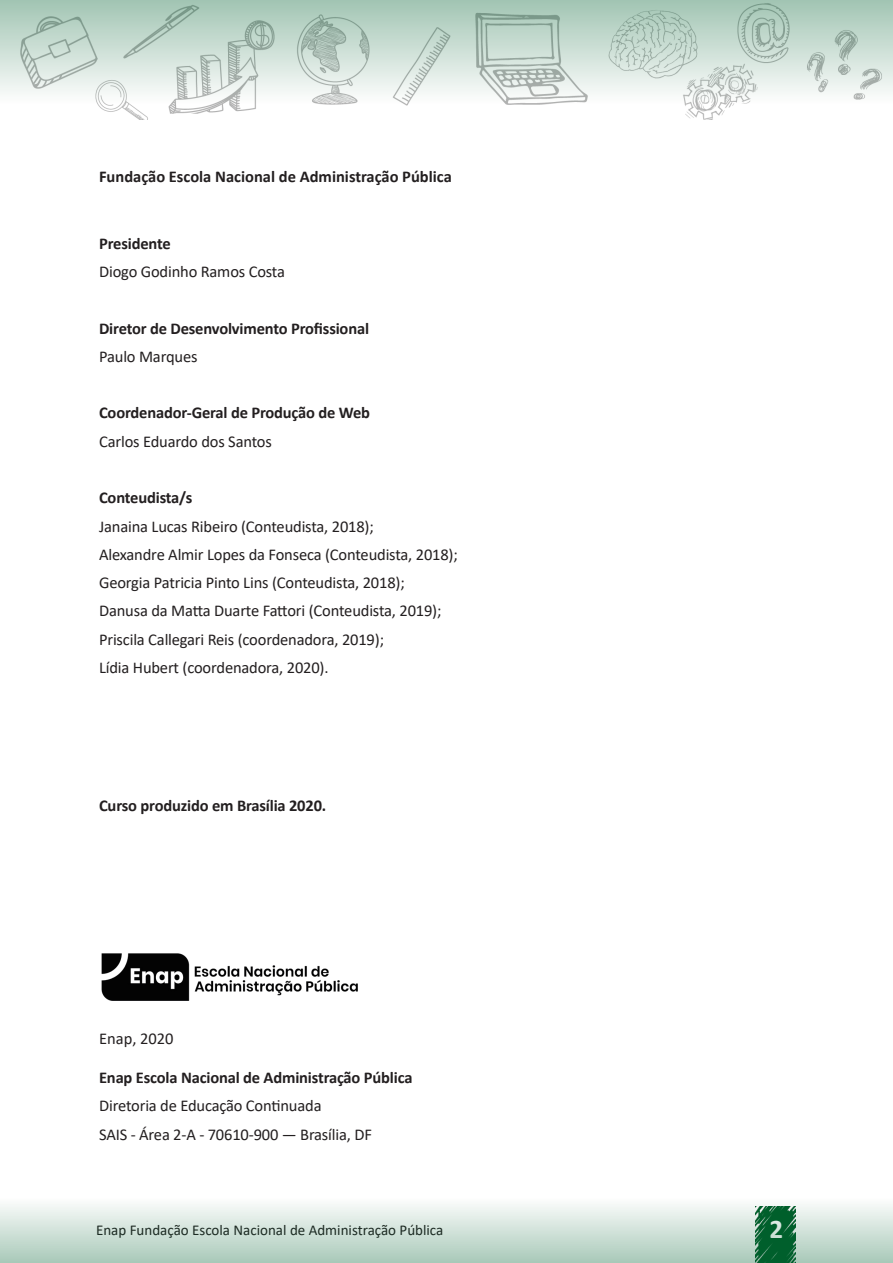
<style>
.page{position:relative;width:893px;height:1263px;background:#fff}
.page>*{position:absolute;margin:0;border:0;box-sizing:border-box;transform-origin:0 0}
.t1{font:700 27px "Calibri";color:#fff}
.t2{font:16.5px "Calibri";letter-spacing:-.01em;color:#231f20}
.t3{font:700 16.5px "Calibri";letter-spacing:-.01em;color:#231f20}
.t4{font:15px "Calibri";color:#231f20}
</style>
<div class="page">
<svg style="left:0;top:0;width:893px;height:120px"></svg>
<svg style="left:0;top:1205px;width:893px;height:58px;background:#c5dad0"></svg>
<img style="left:101px;top:953px;width:257px;height:48px">
<p class="t3" style="left:99px;top:165px;width:354px">Fundação Escola Nacional de Administração Pública</p>
<p class="t3" style="left:99px;top:232px;width:73px">Presidente</p>
<p class="t2" style="left:99px;top:260px;width:187px">Diogo Godinho Ramos Costa</p>
<p class="t3" style="left:99px;top:316px;width:271px">Diretor de Desenvolvimento Profissional</p>
<p class="t2" style="left:99px;top:345px;width:100px">Paulo Marques</p>
<p class="t3" style="left:99px;top:401px;width:273px">Coordenador-Geral de Produção de Web</p>
<p class="t2" style="left:99px;top:430px;width:174px">Carlos Eduardo dos Santos</p>
<p class="t3" style="left:99px;top:486px;width:95px">Conteudista/s</p>
<p class="t2" style="left:99px;top:515px;width:276px">Janaina Lucas Ribeiro (Conteudista, 2018);</p>
<p class="t2" style="left:99px;top:543px;width:360px">Alexandre Almir Lopes da Fonseca (Conteudista, 2018);</p>
<p class="t2" style="left:99px;top:571px;width:307px">Georgia Patricia Pinto Lins (Conteudista, 2018);</p>
<p class="t2" style="left:99px;top:599px;width:344px">Danusa da Matta Duarte Fattori (Conteudista, 2019);</p>
<p class="t2" style="left:99px;top:628px;width:286px">Priscila Callegari Reis (coordenadora, 2019);</p>
<p class="t2" style="left:99px;top:656px;width:231px">Lídia Hubert (coordenadora, 2020).</p>
<p class="t3" style="left:99px;top:794px;width:229px">Curso produzido em Brasília 2020.</p>
<p class="t2" style="left:99px;top:1027px;width:76px">Enap, 2020</p>
<p class="t3" style="left:99px;top:1066px;width:315px">Enap Escola Nacional de Administração Pública</p>
<p class="t2" style="left:99px;top:1094px;width:224px">Diretoria de Educação Continuada</p>
<p class="t2" style="left:99px;top:1123px;width:274px">SAIS - Área 2-A - 70610-900 — Brasília, DF</p>
<p class="t4" style="left:96px;top:1220px;width:349px">Enap Fundação Escola Nacional de Administração Pública</p>
<h1 class="t1" style="left:769px;top:1210px;width:15px">2</h1>
</div>
